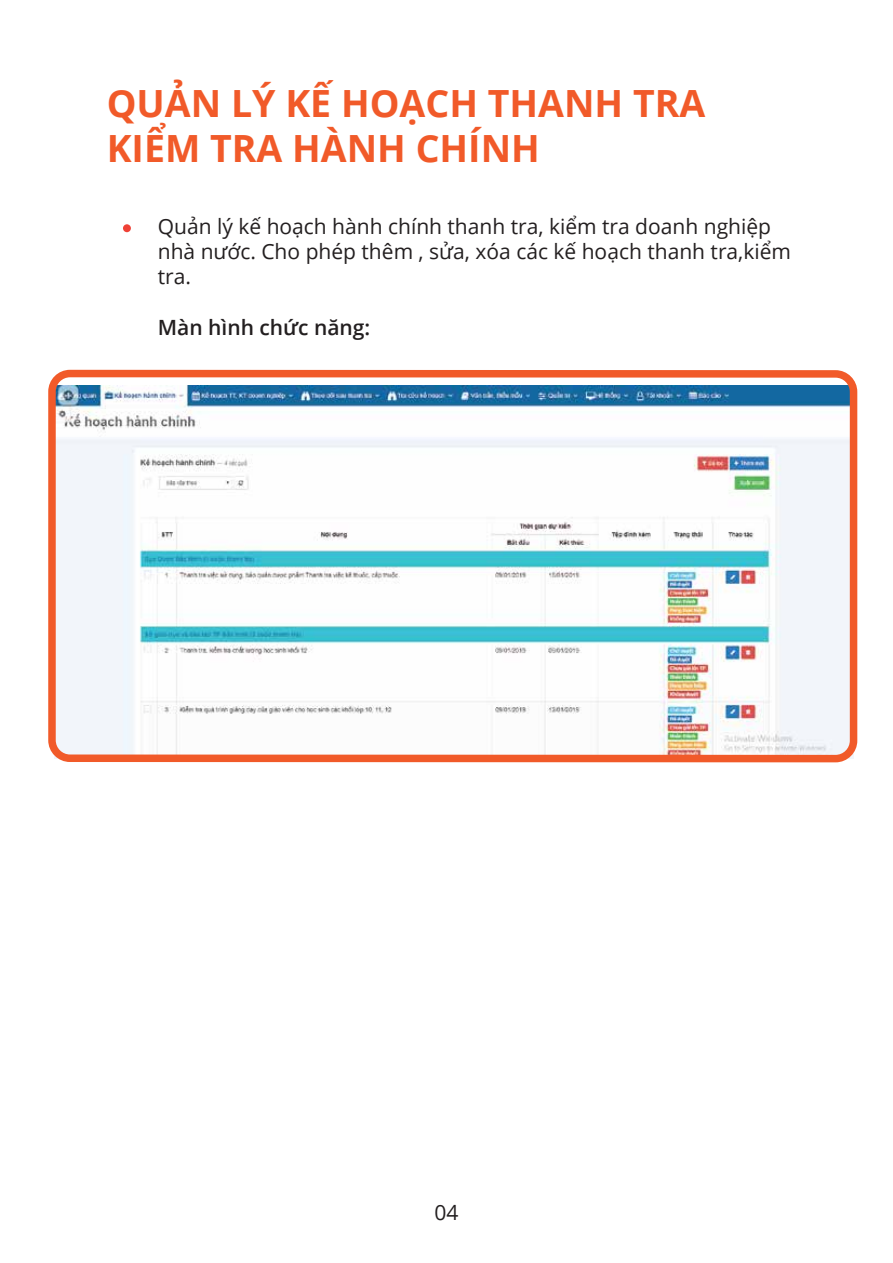
<style>
.page{position:relative;width:893px;height:1263px;background:#fff}
.page>*{position:absolute;margin:0;border:0;box-sizing:border-box;transform-origin:0 0}
.t1{font:700 37.5px/45px "Open Sans";color:#f15a29}
.t2{font:21px/25.2px "Open Sans";color:#231f20}
.t3{font:600 21px "Open Sans";color:#231f20}
</style>
<div class="page">
<img style="left:54px;top:385px;width:799px;height:374px">
<div style="left:123px;top:224px;width:8px;height:8px;background:#ef4136;border-radius:50%"></div>
<div style="left:48px;top:370px;width:809px;height:392px;border:8px solid #f15a29;border-radius:18px"></div>
<h1 class="t1" style="left:107px;top:80px;width:600px">QUẢN LÝ KẾ HOẠCH THANH TRA<br>KIỂM TRA HÀNH CHÍNH</h1>
<p class="t2" style="left:158px;top:213px;width:635px">Quản lý kế hoạch hành chính thanh tra, kiểm tra doanh nghiệp nhà nước. Cho phép thêm , sửa, xóa các kế hoạch thanh tra,kiểm tra.</p>
<p class="t3" style="left:158px;top:313px;width:214px">Màn hình chức năng:</p>
<p class="t2" style="left:434px;top:1200px;width:26px">04</p>
</div>
